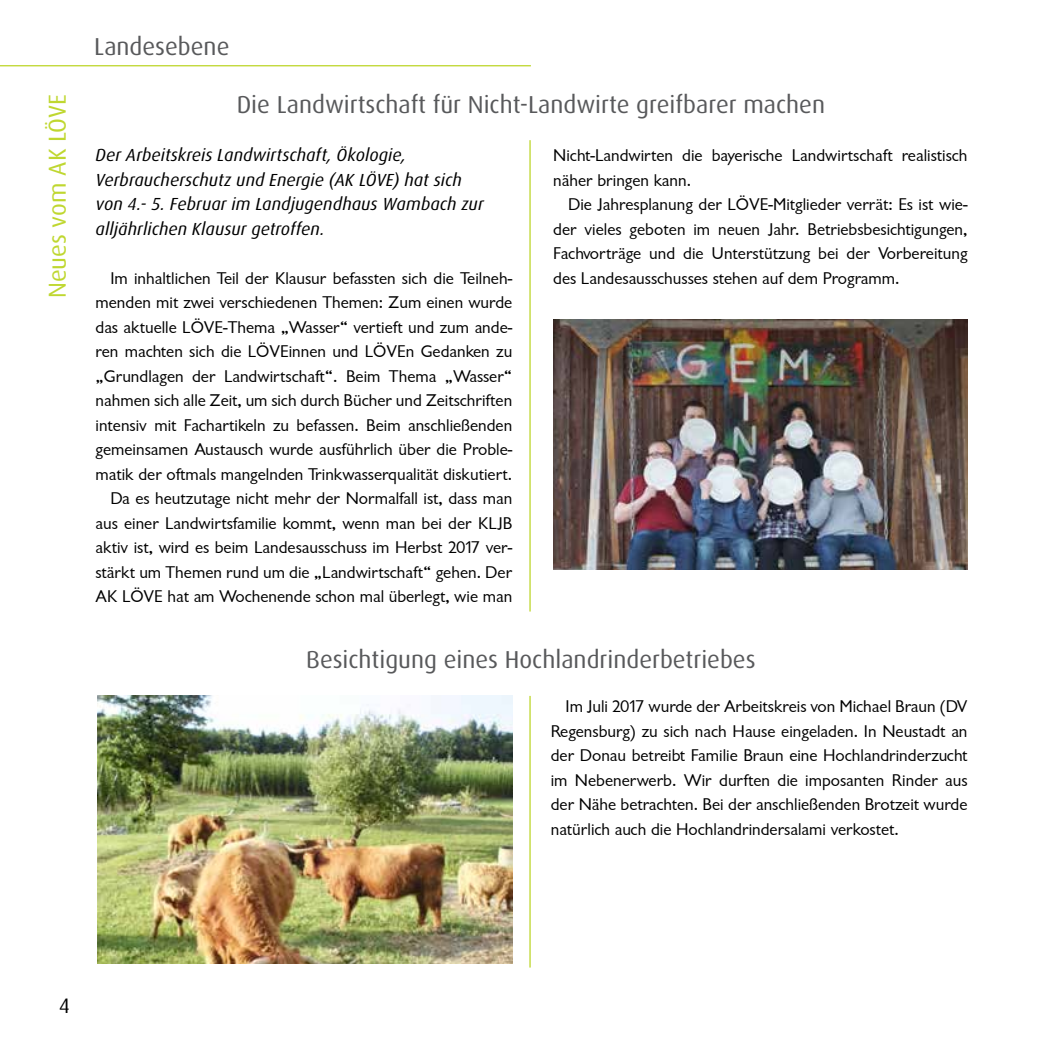
<style>
.page{position:relative;width:1042px;height:1042px;background:#fff}
.page>*{position:absolute;margin:0;border:0;box-sizing:border-box;transform-origin:0 0}
.t1{font:24.5px "Dax Pro";color:#58595b}
.t2{font:24.5px "Dax Pro";color:#bfd730}
.t3{font:21px "Dax Pro";color:#000}
.t4{font:17.5px/24.5px "Garrison Sans";color:#000;text-align:right}
.t5{font:italic 17.5px/24.5px "Dax Pro";letter-spacing:.005em;color:#000}
</style>
<div class="page">
<hr style="left:0;top:65px;width:531px;height:1px;background:#bfd730">
<hr style="left:529px;top:140px;width:2px;height:471px;background:#bfd730">
<img style="left:553px;top:319px;width:414px;height:251px">
<img style="left:98px;top:696px;width:414px;height:268px">
<hr style="left:529px;top:696px;width:2px;height:271px;background:#bfd730">
<p class="t2" style="left:42px;top:298px;width:206px;rotate:-90deg">Neues vom AK LÖVE</p>
<h1 class="t1" style="left:94px;top:31px;width:137px">Landesebene</h1>
<p class="t1" style="left:237px;top:89px;width:590px">Die Landwirtschaft für Nicht-Landwirte greifbarer machen</p>
<p class="t5" style="left:95px;top:142px;width:390px">Der Arbeitskreis Landwirtschaft, Ökologie, Verbraucherschutz und Energie (AK LÖVE) hat sich von 4.- 5. Februar im Landjugendhaus Wambach zur alljährlichen Klausur getroffen.</p>
<p class="t4" style="left:95px;top:266px;width:418px">Im inhaltlichen Teil der Klausur befassten sich die Teilneh&shy;menden mit zwei verschiedenen Themen: Zum einen wurde das aktuelle LÖVE-Thema „Wasser“ vertieft und zum ande&shy;ren machten sich die LÖVEinnen und LÖVEn Gedanken zu „Grundlagen der Landwirtschaft“. Beim Thema „Wasser“ nahmen sich alle Zeit, um sich durch Bücher und Zeitschriften intensiv mit Fachartikeln zu befassen. Beim anschließenden gemeinsamen Austausch wurde ausführlich über die Proble&shy;matik der oftmals mangelnden Trinkwasserqualität diskutiert.<br>Da es heutzutage nicht mehr der Normalfall ist, dass man aus einer Landwirtsfamilie kommt, wenn man bei der KLJB aktiv ist, wird es beim Landesausschuss im Herbst 2017 ver&shy;stärkt um Themen rund um die „Landwirtschaft“ gehen. Der AK LÖVE hat am Wochenende schon mal überlegt, wie man</p>
<p class="t4" style="left:553px;top:143px;width:416px">Nicht-Landwirten die bayerische Landwirtschaft realistisch</p>
<p class="t4" style="left:553px;top:168px;width:139px">näher bringen kann.</p>
<p class="t4" style="left:568px;top:192px;width:401px">Die Jahresplanung der LÖVE-Mitglieder verrät: Es ist wie-</p>
<p class="t4" style="left:553px;top:217px;width:416px">der vieles geboten im neuen Jahr. Betriebsbesichtigungen,</p>
<p class="t4" style="left:553px;top:241px;width:416px">Fachvorträge und die Unterstützung bei der Vorbereitung</p>
<p class="t4" style="left:553px;top:266px;width:348px">des Landesausschusses stehen auf dem Programm.</p>
<p class="t1" style="left:306px;top:644px;width:451px">Besichtigung eines Hochlandrinderbetriebes</p>
<p class="t4" style="left:551px;top:695px;width:418px;text-align:justify;text-indent:15px">Im Juli 2017 wurde der Arbeitskreis von Michael Braun (DV Regensburg) zu sich nach Hause eingeladen. In Neustadt an der Donau betreibt Familie Braun eine Hochlandrinderzucht im Nebenerwerb. Wir durften die imposanten Rinder aus der Nähe betrachten. Bei der anschließenden Brotzeit wurde natürlich auch die Hochlandrindersalami verkostet.</p>
<p class="t3" style="left:59px;top:993px;width:13px">4</p>
</div>
